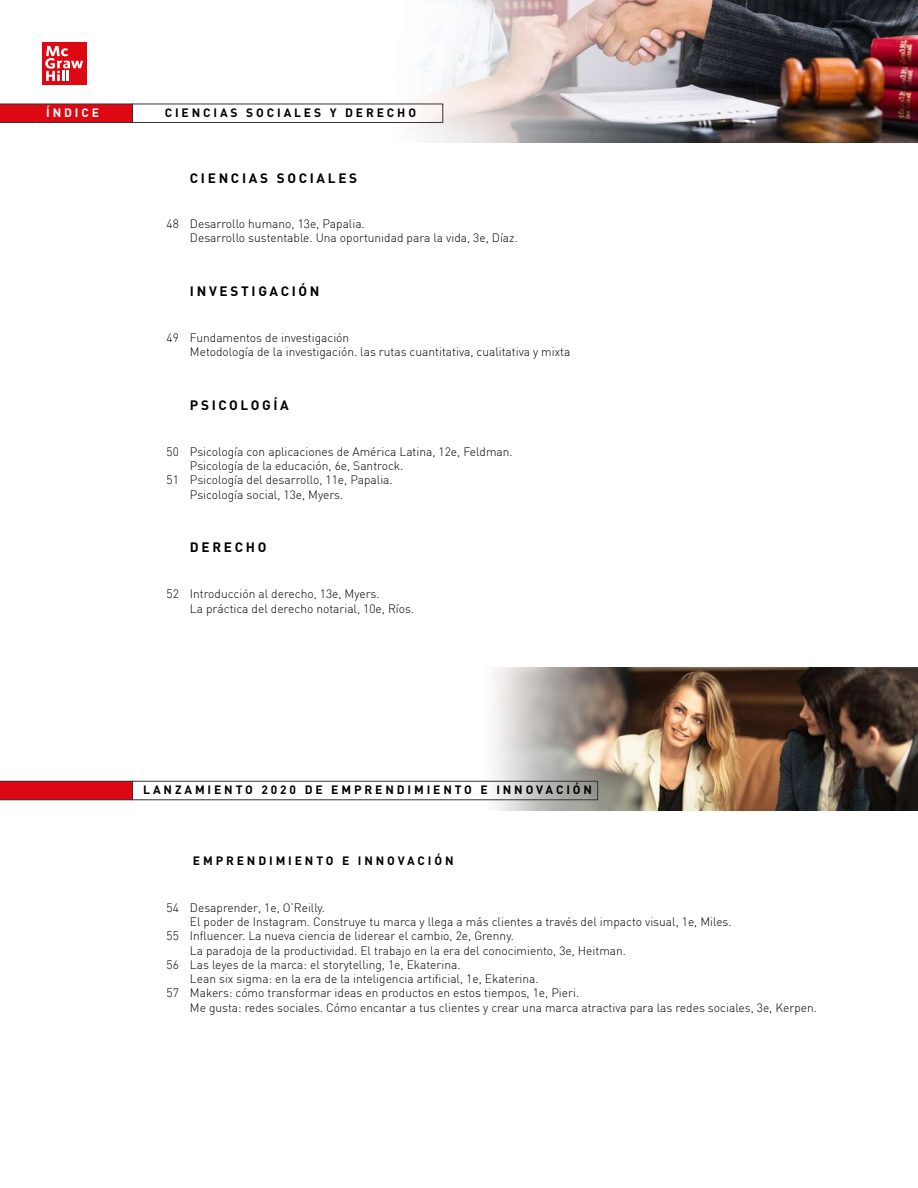
<style>
.page{position:relative;width:918px;height:1188px;background:#fff}
.page>*{position:absolute;margin:0;border:0;box-sizing:border-box;transform-origin:0 0}
.t1{font:700 13.5px "DIN";letter-spacing:.2em;color:#000}
.t2{font:300 12px/14.2px "DIN";color:#000}
.t3{font:700 12px "DIN";letter-spacing:.24em;color:#000}
.t4{font:700 12px "DIN";letter-spacing:.24em;color:#fff}
</style>
<div class="page">
<img style="left:154px;top:668px;width:764px;height:142px">
<img style="left:133px;top:0;width:785px;height:143px">
<div style="left:132px;top:104px;width:311px;height:19px;border:1px solid #353438"></div>
<div style="left:132px;top:781px;width:466px;height:19px;border:1px solid #353438"></div>
<svg style="left:0;top:104px;width:133px;height:19px;background:#cd0b15"></svg>
<svg style="left:0;top:781px;width:133px;height:19px;background:#cd0b15"></svg>
<div style="left:42px;top:42px;width:45px;height:42px;background:#dc0812"></div>
<svg style="left:45px;top:46px;width:38px;height:35px"></svg>
<p class="t4" style="left:46px;top:105px;width:54px">ÍNDICE</p>
<p class="t3" style="left:165px;top:105px;width:253px">CIENCIAS SOCIALES Y DERECHO</p>
<p class="t1" style="left:190px;top:169px;width:169px">CIENCIAS SOCIALES</p>
<p class="t2" style="left:167px;top:216px;width:14px">48</p>
<p class="t2" style="left:190px;top:216px;width:329px">Desarrollo humano, 13e, Papalia.<br>Desarrollo sustentable. Una oportunidad para la vida, 3e, Díaz.</p>
<p class="t1" style="left:190px;top:282px;width:131px">INVESTIGACIÓN</p>
<p class="t2" style="left:167px;top:330px;width:14px">49</p>
<p class="t2" style="left:190px;top:330px;width:382px">Fundamentos de investigación<br>Metodología de la investigación. las rutas cuantitativa, cualitativa y mixta</p>
<p class="t1" style="left:190px;top:396px;width:100px">PSICOLOGÍA</p>
<p class="t2" style="left:167px;top:444px;width:14px">50</p>
<p class="t2" style="left:167px;top:473px;width:14px">51</p>
<p class="t2" style="left:190px;top:444px;width:324px">Psicología con aplicaciones de América Latina, 12e, Feldman.<br>Psicología de la educación, 6e, Santrock.<br>Psicología del desarrollo, 11e, Papalia.<br>Psicología social, 13e, Myers.</p>
<p class="t1" style="left:190px;top:539px;width:78px">DERECHO</p>
<p class="t2" style="left:167px;top:587px;width:14px">52</p>
<p class="t2" style="left:190px;top:587px;width:226px">Introducción al derecho, 13e, Myers.<br>La práctica del derecho notarial, 10e, Ríos.</p>
<p class="t3" style="left:143px;top:782px;width:450px">LANZAMIENTO 2020 DE EMPRENDIMIENTO E INNOVACIÓN</p>
<p class="t3" style="left:193px;top:852px;width:262px">EMPRENDIMIENTO E INNOVACIÓN</p>
<p class="t2" style="left:167px;top:900px;width:14px">54</p>
<p class="t2" style="left:167px;top:929px;width:14px">55</p>
<p class="t2" style="left:167px;top:957px;width:14px">56</p>
<p class="t2" style="left:167px;top:986px;width:14px">57</p>
<p class="t2" style="left:190px;top:900px;width:629px">Desaprender, 1e, O’Reilly.<br>El poder de Instagram. Construye tu marca y llega a más clientes a través del impacto visual, 1e, Miles.<br>Influencer. La nueva ciencia de liderear el cambio, 2e, Grenny.<br>La paradoja de la productividad. El trabajo en la era del conocimiento, 3e, Heitman.<br>Las leyes de la marca: el storytelling, 1e, Ekaterina.<br>Lean six sigma: en la era de la inteligencia artificial, 1e, Ekaterina.<br>Makers: cómo transformar ideas en productos en estos tiempos, 1e, Pieri.<br>Me gusta: redes sociales. Cómo encantar a tus clientes y crear una marca atractiva para las redes sociales, 3e, Kerpen.</p>
</div>
